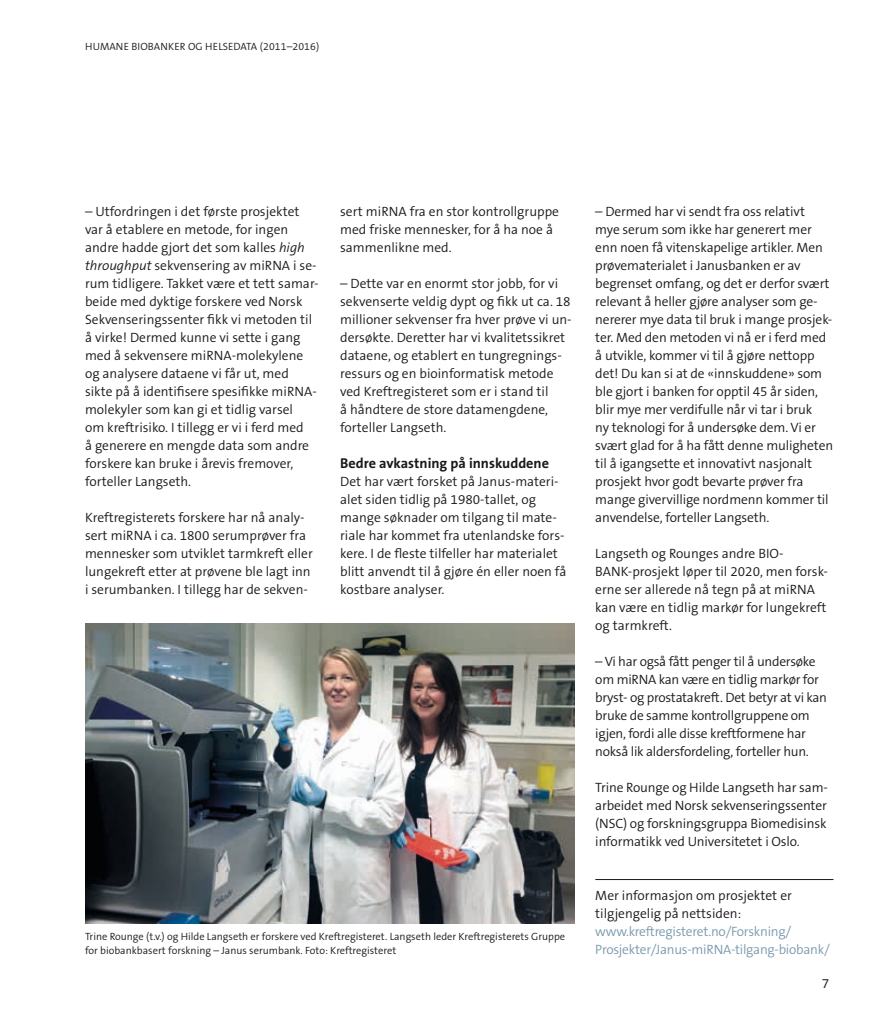
<style>
.page{position:relative;width:893px;height:1021px;background:#fff}
.page>*{position:absolute;margin:0;border:0;box-sizing:border-box;transform-origin:0 0}
.t1{font:700 14.25px "The Sans B7";color:#1a181c}
.t2{font:300 13.5px/18px "The Sans B4";color:#1a181c}
.t3{font:300 13.5px/18px "The Sans B4";letter-spacing:-.02em;color:#1a181c}
.t4{font:300 13.5px/18px "The Sans B4";letter-spacing:-.02em;color:#7b9aad}
.t5{font:300 10.5px/14.2px "The Sans B4";color:#1a181c}
.s1{font-style:italic}
</style>
<div class="page">
<img style="left:85px;top:623px;width:489px;height:300px">
<hr style="left:595px;top:879px;width:238px;height:1px;background:#1a181c">
<p class="t5" style="left:85px;top:40px;width:236px">HUMANE BIOBANKER OG HELSEDATA (2011–2016)</p>
<p class="t2" style="left:85px;top:203px;width:235px">– Utfordringen i det første prosjektet var å etablere en metode, for ingen andre hadde gjort det som kalles <span class="s1">high throughput</span> sekvensering av miRNA i se&shy;rum tidligere. Takket være et tett samar&shy;beide med dyktige forskere ved Norsk Sekvenseringssenter fikk vi metoden til å virke! Dermed kunne vi sette i gang med å sekvensere miRNA-molekylene og analysere dataene vi får ut, med sikte på å identifisere spesifikke miRNA&shy;molekyler som kan gi et tidlig varsel<br>om kreftrisiko. I tillegg er vi i ferd med<br>å generere en mengde data som andre forskere kan bruke i årevis fremover, forteller Langseth.</p>
<p class="t2" style="left:85px;top:509px;width:229px">Kreftregisterets forskere har nå analy&shy;sert miRNA i ca. 1800 serumprøver fra mennesker som utviklet tarmkreft eller lungekreft etter at prøvene ble lagt inn i serumbanken. I tillegg har de sekven-</p>
<p class="t2" style="left:340px;top:203px;width:220px">sert miRNA fra en stor kontrollgruppe med friske mennesker, for å ha noe å sammenlikne med.</p>
<p class="t2" style="left:340px;top:275px;width:233px">– Dette var en enormt stor jobb, for vi sekvenserte veldig dypt og fikk ut ca. 18 millioner sekvenser fra hver prøve vi un&shy;dersøkte. Deretter har vi kvalitetssikret dataene, og etablert en tungregnings&shy;ressurs og en bioinformatisk metode ved Kreftregisteret som er i stand til<br>å håndtere de store datamengdene, forteller Langseth.</p>
<p class="t1" style="left:340px;top:456px;width:210px">Bedre avkastning på innskuddene</p>
<p class="t2" style="left:340px;top:473px;width:228px">Det har vært forsket på Janus-materi&shy;alet siden tidlig på 1980-tallet, og mange søknader om tilgang til mate&shy;riale har kommet fra utenlandske fors&shy;kere. I de fleste tilfeller har materialet blitt anvendt til å gjøre én eller noen få kostbare analyser.</p>
<p class="t5" style="left:85px;top:929px;width:482px">Trine Rounge (t.v.) og Hilde Langseth er forskere ved Kreftregisteret. Langseth leder Kreftregisterets Gruppe for biobankbasert forskning – Janus serumbank. Foto: Kreftregisteret</p>
<p class="t2" style="left:595px;top:203px;width:239px">– Dermed har vi sendt fra oss relativt<br>mye serum som ikke har generert mer enn noen få vitenskapelige artikler. Men prøvematerialet i Janusbanken er av begrenset omfang, og det er derfor svært relevant å heller gjøre analyser som ge&shy;nererer mye data til bruk i mange prosjek&shy;ter. Med den metoden vi nå er i ferd med å utvikle, kommer vi til å gjøre nettopp det! Du kan si at de «innskuddene» som ble gjort i banken for opptil 45 år siden, blir mye mer verdifulle når vi tar i bruk<br>ny teknologi for å undersøke dem. Vi er svært glad for å ha fått denne muligheten til å igangsette et innovativt nasjonalt prosjekt hvor godt bevarte prøver fra mange givervillige nordmenn kommer til anvendelse, forteller Langseth.</p>
<p class="t2" style="left:595px;top:545px;width:233px">Langseth og Rounges andre BIO-<br>BANK-prosjekt løper til 2020, men forsk&shy;erne ser allerede nå tegn på at miRNA kan være en tidlig markør for lungekreft og tarmkreft.</p>
<p class="t3" style="left:595px;top:653px;width:233px">– Vi har også fått penger til å undersøke om miRNA kan være en tidlig markør for bryst- og prostatakreft. Det betyr at vi kan bruke de samme kontrollgruppene om igjen, fordi alle disse kreftformene har nokså lik aldersfordeling, forteller hun.</p>
<p class="t2" style="left:595px;top:779px;width:233px;text-align:justify">Trine Rounge og Hilde Langseth har sam&shy;arbeidet med Norsk sekvenseringssenter (NSC) og forskningsgruppa Biomedisinsk informatikk ved Universitetet i Oslo.</p>
<p class="t2" style="left:595px;top:887px;width:198px">Mer informasjon om prosjektet er tilgjengelig på nettsiden:</p>
<p class="t4" style="left:595px;top:923px;width:236px">www.kreftregisteret.no/Forskning/<br>Prosjekter/Janus-miRNA-tilgang-biobank/</p>
<p class="t2" style="left:822px;top:975px;width:9px">7</p>
</div>
